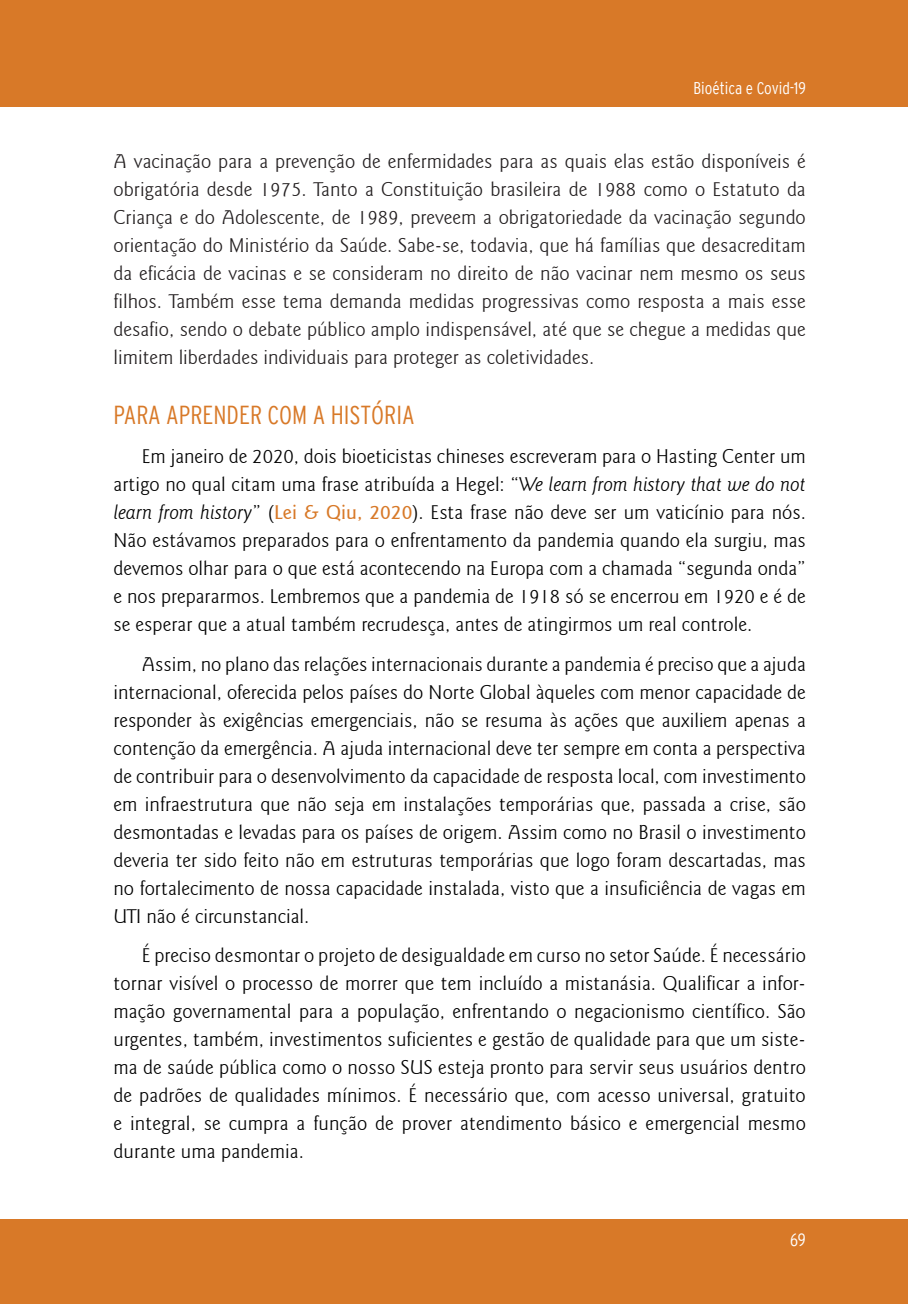
<style>
.page{position:relative;width:908px;height:1304px;background:#fff}
.page>*{position:absolute;margin:0;border:0;box-sizing:border-box;transform-origin:0 0}
.subiitulo_-_nivel_1{font:300 condensed 26px "Interstate";color:#d87928}
.corpo_do_texto{font:300 20px/28px "Goudy Sans IT Cby BT";color:#000;text-align:justify}
.corpo_do_texto-2{font:300 20px/28px "Goudy Sans IT Cby BT";color:#231f20;text-align:justify}
.t1{font:300 condensed 18px "Interstate";color:#fff}
.t2{font:300 condensed 17px "Interstate";color:#fff}
.s1{font-style:italic}
.s2{font-weight:500;color:#d87928}
</style>
<div class="page">
<div style="left:0;top:1219px;width:907px;height:85px;background:#d87928"></div>
<div style="left:0;top:0;width:907px;height:107px;background:#d87928"></div>
<p class="t2" style="left:693px;top:78px;width:114px">Bioética e Covid-19</p>
<p class="corpo_do_texto-2" style="left:113px;top:148px;width:693px">A vacinação para a prevenção de enfermidades para as quais elas estão disponíveis é obrigatória desde 1975. Tanto a Constituição brasileira de 1988 como o Estatuto da Criança e do Adolescente, de 1989, preveem a obrigatoriedade da vacinação segundo orientação do Ministério da Saúde. Sabe-se, todavia, que há famílias que desacreditam da eficácia de vacinas e se consideram no direito de não vacinar nem mesmo os seus filhos. Também esse tema demanda medidas progressivas como resposta a mais esse desafio, sendo o debate público amplo indispensável, até que se chegue a medidas que limitem liberdades individuais para proteger as coletividades.</p>
<p class="subiitulo_-_nivel_1" style="left:113px;top:400px;width:302px">PARA APRENDER COM A HISTÓRIA</p>
<p class="corpo_do_texto" style="left:113px;top:443px;width:693px;text-indent:28px">Em janeiro de 2020, dois bioeticistas chineses escreveram para o Hasting Center um artigo no qual citam uma frase atribuída a Hegel: “<span class="s1">We learn from history that we do not learn from history</span>” (<span class="s2">Lei &amp; Qiu, 2020</span>). Esta frase não deve ser um vaticínio para nós.<br>Não estávamos preparados para o enfrentamento da pandemia quando ela surgiu, mas devemos olhar para o que está acontecendo na Europa com a chamada “segunda onda” e nos prepararmos. Lembremos que a pandemia de 1918 só se encerrou em 1920 e é de se esperar que a atual também recrudesça, antes de atingirmos um real controle.</p>
<p class="corpo_do_texto" style="left:113px;top:650px;width:693px;text-indent:28px">Assim, no plano das relações internacionais durante a pandemia é preciso que a ajuda internacional, oferecida pelos países do Norte Global àqueles com menor capacidade de responder às exigências emergenciais, não se resuma às ações que auxiliem apenas a contenção da emergência. A ajuda internacional deve ter sempre em conta a perspectiva de contribuir para o desenvolvimento da capacidade de resposta local, com investimento em infraestrutura que não seja em instalações temporárias que, passada a crise, são desmontadas e levadas para os países de origem. Assim como no Brasil o investimento deveria ter sido feito não em estruturas temporárias que logo foram descartadas, mas no fortalecimento de nossa capacidade instalada, visto que a insuficiência de vagas em UTI não é circunstancial.</p>
<p class="corpo_do_texto" style="left:113px;top:941px;width:693px;text-indent:28px">É preciso desmontar o projeto de desigualdade em curso no setor Saúde. É necessário tornar visível o processo de morrer que tem incluído a mistanásia. Qualificar a infor&shy;mação governamental para a população, enfrentando o negacionismo científico. São urgentes, também, investimentos suficientes e gestão de qualidade para que um siste&shy;ma de saúde pública como o nosso SUS esteja pronto para servir seus usuários dentro de padrões de qualidades mínimos. É necessário que, com acesso universal, gratuito e integral, se cumpra a função de prover atendimento básico e emergencial mesmo durante uma pandemia.</p>
<p class="t1" style="left:789px;top:1230px;width:17px">69</p>
</div>
